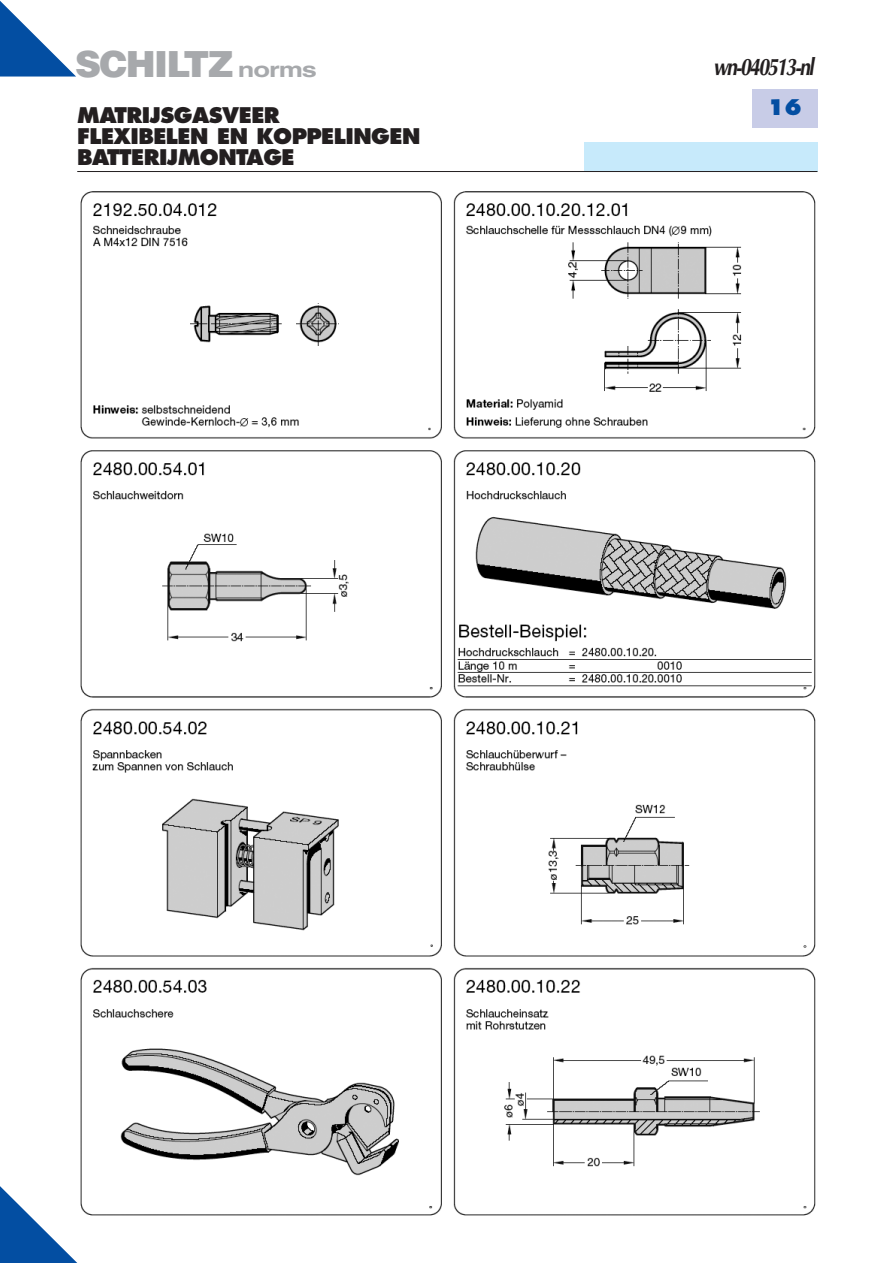
<style>
.page{position:relative;width:893px;height:1263px;background:#fff}
.page>*{position:absolute;margin:0;border:0;box-sizing:border-box;transform-origin:0 0}
.t1{font:900 36px "Helvetica";letter-spacing:-.045em;color:#a7a9ac}
.t2{font:italic 700 24px "Optima";letter-spacing:-.085em;color:#231f20;scale:.8 1}
.t3{font:800 21px/21px "Futura";letter-spacing:-.025em;color:#231f20}
.t4{font:800 21px "Futura";color:#034ea2}
.s1{font-weight:700;font-size:21px}
</style>
<div class="page">
<svg style="left:0;top:1186px;width:78px;height:77px"></svg>
<svg style="left:0;top:1px;width:76px;height:76px"></svg>
<div style="left:584px;top:142px;width:233px;height:29px;background:#c7eafb"></div>
<hr style="left:77px;top:171px;width:740px;height:1px;background:#231f20">
<div style="left:752px;top:89px;width:65px;height:39px;background:#c8cce7"></div>
<img style="left:80px;top:191px;width:736px;height:1025px">
<h1 class="t1" style="left:75px;top:51px;width:243px">SCHILTZ <span class="s1">norms</span></h1>
<p class="t2" style="left:713px;top:57px;width:128px">wn-040513-nl</p>
<p class="t3" style="left:77px;top:107px;width:344px">MATRIJSGASVEER<br>FLEXIBELEN EN KOPPELINGEN<br>BATTERIJMONTAGE</p>
<p class="t4" style="left:767px;top:98px;width:36px">16</p>
</div>
